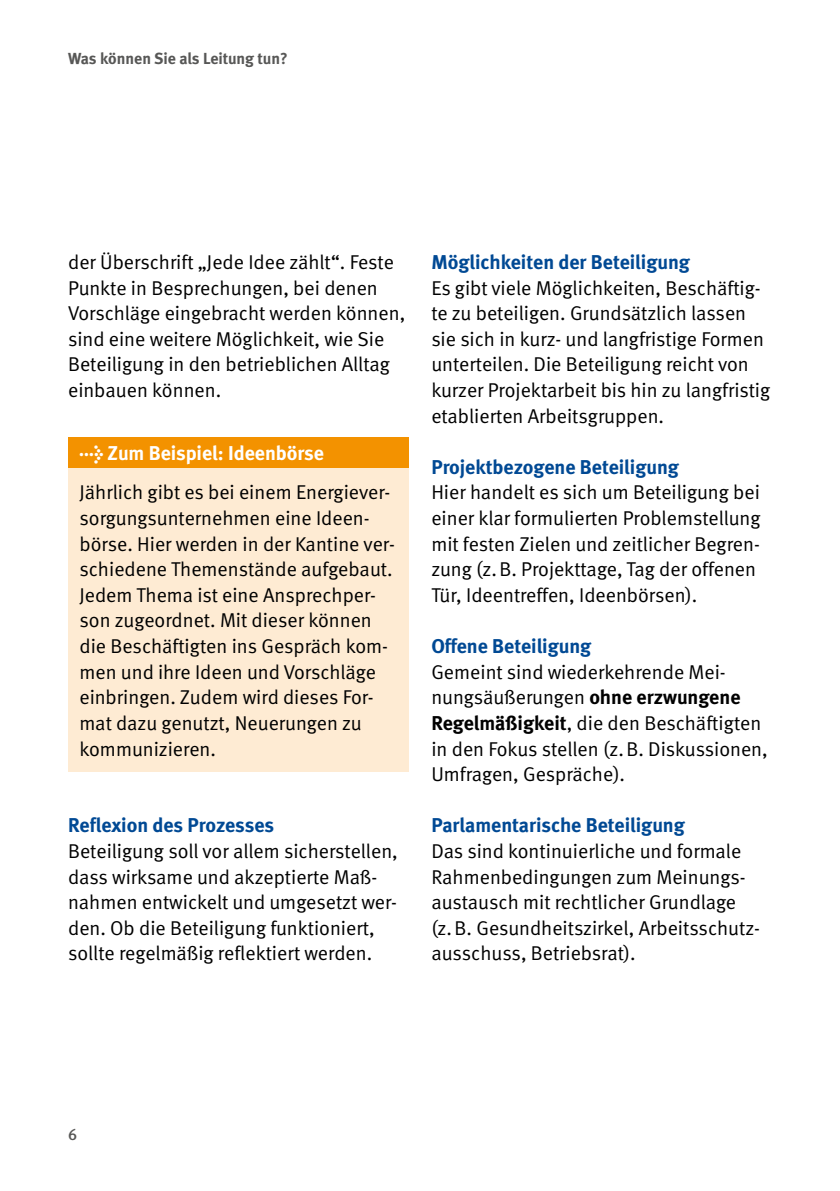
<style>
.page{position:relative;width:840px;height:1191px;background:#fff}
.page>*{position:absolute;margin:0;border:0;box-sizing:border-box;transform-origin:0 0}
.Fließtext_FT_Abstand_nach{font:20px/25.6px "DGUV Meta";color:#000}
.Fließtext_STG_FT{font:20px/25.6px "DGUV Meta";color:#000}
.Überschriften_H2_ohne_Zahl{font:700 20px "DGUV Meta";color:#004994}
.Fließtext_STG_Titel{font:700 20px "DGUV Meta";color:#fff}
.t1{font:700 16px "DGUV Meta";letter-spacing:-.005em;color:#575756}
.t2{font:500 16px "DGUV Meta";color:#575756}
.s1{font-weight:700}
</style>
<div class="page">
<div style="left:68px;top:437px;width:340px;height:37px;background:#f39200"></div>
<div style="left:68px;top:468px;width:340px;height:304px;background:#feebd3"></div>
<p class="t1" style="left:68px;top:49px;width:221px">Was können Sie als Leitung tun?</p>
<p class="Fließtext_FT_Abstand_nach" style="left:68px;top:250px;width:338px">der Überschrift „Jede Idee zählt“. Feste Punkte in Besprechungen, bei denen Vorschläge eingebracht werden können, sind eine weitere Möglichkeit, wie Sie Beteiligung in den betrieblichen Alltag einbauen können.</p>
<p class="Fließtext_STG_Titel" style="left:79px;top:441px;width:246px">→ Zum Beispiel: Ideenbörse</p>
<p class="Fließtext_STG_FT" style="left:79px;top:480px;width:317px">Jährlich gibt es bei einem Energiever&shy;sorgungsunternehmen eine Ideen&shy;börse. Hier werden in der Kantine ver&shy;schiedene Themenstände aufgebaut.<br>Jedem Thema ist eine Ansprechper&shy;son zugeordnet. Mit dieser können die Beschäftigten ins Gespräch kom&shy;men und ihre Ideen und Vorschläge einbringen. Zudem wird dieses For&shy;mat dazu genutzt, Neuerungen zu kommunizieren.</p>
<h2 class="Überschriften_H2_ohne_Zahl" style="left:68px;top:813px;width:207px">Reflexion des Prozesses</h2>
<p class="Fließtext_FT_Abstand_nach" style="left:68px;top:838px;width:331px">Beteiligung soll vor allem sicherstellen, dass wirksame und akzeptierte Maß&shy;nahmen entwickelt und umgesetzt wer&shy;den. Ob die Beteiligung funktioniert, sollte regelmäßig reflektiert werden.</p>
<h2 class="Überschriften_H2_ohne_Zahl" style="left:431px;top:250px;width:260px">Möglichkeiten der Beteiligung</h2>
<p class="Fließtext_FT_Abstand_nach" style="left:431px;top:275px;width:340px">Es gibt viele Möglichkeiten, Beschäftig&shy;te zu beteiligen. Grundsätzlich lassen sie sich in kurz- und langfristige Formen unterteilen. Die Beteiligung reicht von kurzer Projektarbeit bis hin zu langfristig etablierten Arbeitsgruppen.</p>
<h2 class="Überschriften_H2_ohne_Zahl" style="left:431px;top:455px;width:249px">Projektbezogene Beteiligung</h2>
<p class="Fließtext_FT_Abstand_nach" style="left:431px;top:480px;width:330px">Hier handelt es sich um Beteiligung bei einer klar formulierten Problemstellung mit festen Zielen und zeitlicher Begren&shy;zung (z.B. Projekttage, Tag der offenen Tür, Ideentreffen, Ideenbörsen).</p>
<h2 class="Überschriften_H2_ohne_Zahl" style="left:431px;top:634px;width:161px">Offene Beteiligung</h2>
<p class="Fließtext_FT_Abstand_nach" style="left:431px;top:659px;width:338px">Gemeint sind wiederkehrende Mei&shy;nungsäußerungen <span class="s1">ohne erzwungene Regelmäßigkeit</span>, die den Beschäftigten in den Fokus stellen (z.B. Diskussionen, Umfragen, Gespräche).</p>
<h2 class="Überschriften_H2_ohne_Zahl" style="left:431px;top:813px;width:255px">Parlamentarische Beteiligung</h2>
<p class="Fließtext_FT_Abstand_nach" style="left:431px;top:838px;width:330px">Das sind kontinuierliche und formale Rahmenbedingungen zum Meinungs&shy;austausch mit rechtlicher Grundlage (z.B. Gesundheitszirkel, Arbeitsschutz&shy;ausschuss, Betriebsrat).</p>
<p class="t2" style="left:68px;top:1124px;width:11px">6</p>
</div>
